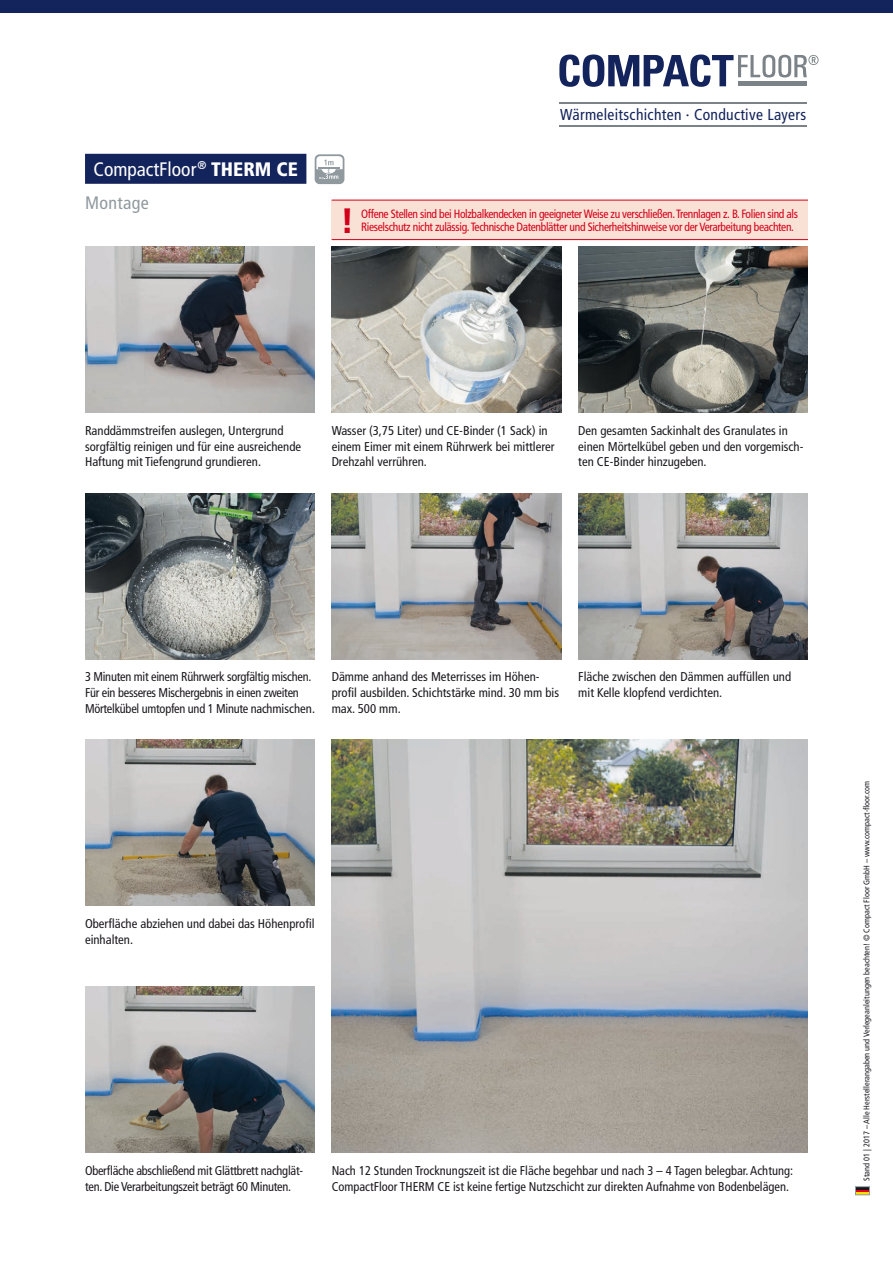
<style>
.page{position:relative;width:893px;height:1263px;background:#fff}
.page>*{position:absolute;margin:0;border:0;box-sizing:border-box;transform-origin:0 0}
.t1{font:900 condensed 35.25px "Frutiger LT Std";color:#d20019}
.t2{font:condensed 19.5px "Frutiger LT Std";color:#fff}
.t3{font:condensed 18px "Frutiger LT Std";letter-spacing:.02em;color:#90999e}
.t4{font:condensed 15.75px "Frutiger LT Std";letter-spacing:.02em;color:#13235b}
.t5{font:condensed 12.75px/15.8px "Frutiger LT Std";color:#1a171c}
.t6{font:condensed 12.75px/15.8px "Frutiger LT Std";letter-spacing:-.02em;color:#1a171c}
.t7{font:condensed 12px/13.5px "Frutiger LT Std";letter-spacing:-.03em;color:#d20019;scale:.96 1}
.t8{font:condensed 8.25px "Frutiger LT Std";color:#1a171c}
.s1{font-weight:900}
</style>
<div class="page">
<hr style="left:855px;top:1192px;width:14px;height:3px;background:#fd0">
<hr style="left:855px;top:1189px;width:14px;height:3px;background:#e2001a">
<div style="left:855px;top:1186px;width:15px;height:9px;border:1px solid #90999e"></div>
<img style="left:332px;top:247px;width:229px;height:165px">
<img style="left:578px;top:247px;width:230px;height:165px">
<img style="left:85px;top:493px;width:230px;height:166px">
<div style="left:0;top:0;width:893px;height:13px;background:#13235b"></div>
<svg style="left:559px;top:55px;width:260px;height:32px"></svg>
<div style="left:738px;top:81px;width:69px;height:5px;background:#7c8388"></div>
<hr style="left:559px;top:102px;width:248px;height:2px;background:#7c8388">
<hr style="left:559px;top:125px;width:248px;height:1px;background:#7c8388">
<div style="left:315px;top:154px;width:29px;height:30px;background:#90999e;border-radius:5px"></div>
<svg style="left:316px;top:156px;width:27px;height:23px"></svg>
<div style="left:85px;top:154px;width:221px;height:30px;background:#13235b"></div>
<img style="left:85px;top:247px;width:230px;height:165px">
<img style="left:85px;top:986px;width:230px;height:166px">
<img style="left:85px;top:740px;width:230px;height:166px">
<img style="left:332px;top:493px;width:229px;height:166px">
<img style="left:332px;top:740px;width:476px;height:412px">
<img style="left:578px;top:493px;width:230px;height:166px">
<div style="left:332px;top:200px;width:476px;height:40px;background:#fae1d5"></div>
<hr style="left:332px;top:200px;width:476px;height:1px;background:#d20019">
<hr style="left:332px;top:239px;width:476px;height:1px;background:#d20019">
<h2 class="t2" style="left:94px;top:158px;width:206px">CompactFloor<sup>®</sup> <span class="s1">THERM CE</span></h2>
<h3 class="t3" style="left:85px;top:192px;width:65px">Montage</h3>
<p class="t4" style="left:560px;top:106px;width:247px">Wärmeleitschichten · Conductive Layers</p>
<h1 class="t1" style="left:340px;top:199px;width:15px">!</h1>
<p class="t7" style="left:361px;top:207px;width:456px">Offene Stellen sind bei Holzbalkendecken in geeigneter Weise zu verschließen. Trennlagen z. B. Folien sind als<br>Rieselschutz nicht zulässig. Technische Datenblätter und Sicherheitshinweise vor der Verarbeitung beachten.</p>
<p class="t5" style="left:85px;top:423px;width:218px">Randdämmstreifen auslegen, Untergrund sorgfältig reinigen und für eine ausreichende<br>Haftung mit Tiefengrund grundieren.</p>
<p class="t5" style="left:332px;top:423px;width:224px">Wasser (3,75 Liter) und CE-Binder (1 Sack) in einem Eimer mit einem Rührwerk bei mittlerer<br>Drehzahl verrühren.</p>
<p class="t5" style="left:578px;top:423px;width:227px">Den gesamten Sackinhalt des Granulates in einen Mörtelkübel geben und den vorgemisch&shy;ten CE-Binder hinzugeben.</p>
<p class="t6" style="left:85px;top:669px;width:232px">3 Minuten mit einem Rührwerk sorgfältig mischen.<br>Für ein besseres Mischergebnis in einen zweiten<br>Mörtelkübel umtopfen und 1 Minute nachmischen.</p>
<p class="t5" style="left:332px;top:669px;width:229px">Dämme anhand des Meterrisses im Höhen&shy;profil ausbilden. Schichtstärke mind. 30 mm bis max. 500 mm.</p>
<p class="t5" style="left:578px;top:669px;width:214px">Fläche zwischen den Dämmen auffüllen und mit Kelle klopfend verdichten.</p>
<p class="t5" style="left:85px;top:916px;width:231px">Oberfläche abziehen und dabei das Höhenprofil einhalten.</p>
<p class="t6" style="left:85px;top:1162px;width:220px">Oberfläche abschließend mit Glättbrett nachglät&shy;ten. Die Verarbeitungszeit beträgt 60 Minuten.</p>
<p class="t5" style="left:332px;top:1162px;width:463px">Nach 12 Stunden Trocknungszeit ist die Fläche begehbar und nach 3 – 4 Tagen belegbar. Achtung:<br>CompactFloor THERM CE ist keine fertige Nutzschicht zur direkten Aufnahme von Bodenbelägen.</p>
<p class="t8" style="left:862px;top:1181px;width:401px;rotate:-90deg">Stand 01 | 2017 – Alle Herstellerangaben und Verlegeanleitungen beachten! © Compact Floor GmbH – www.compact-floor.com</p>
</div>
